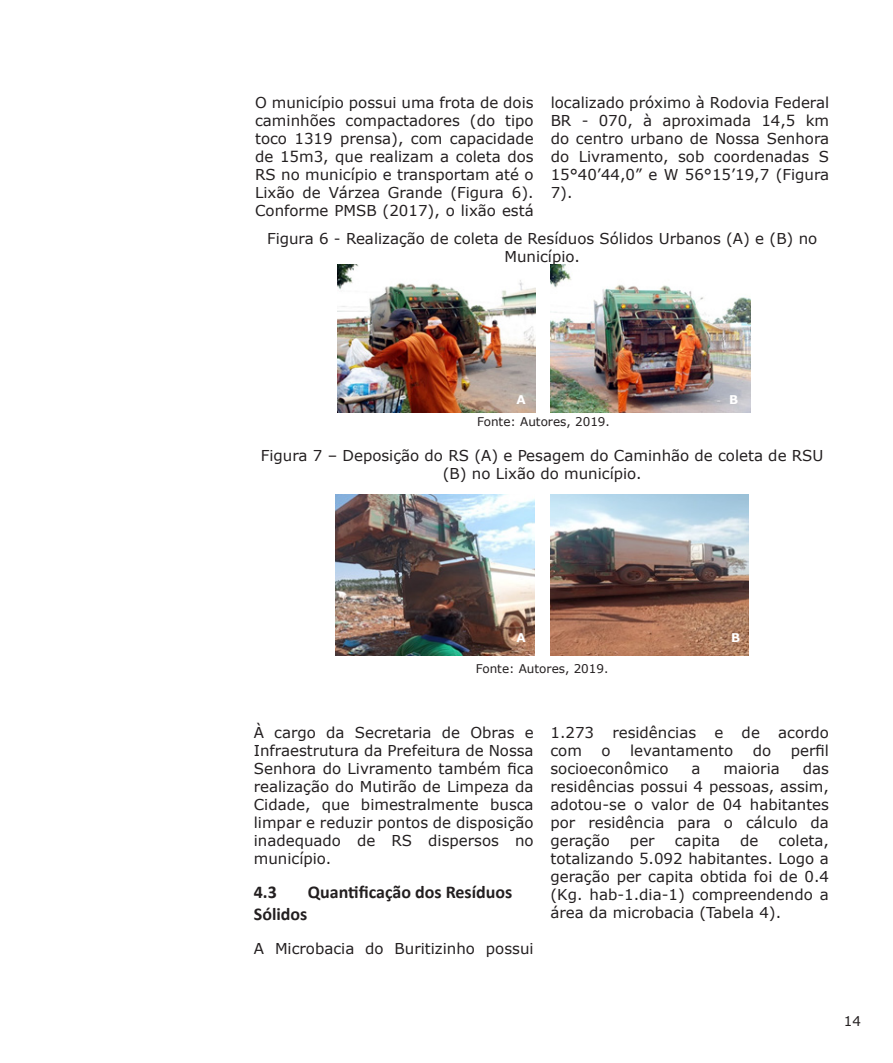
<style>
.page{position:relative;width:893px;height:1063px;background:#fff}
.page>*{position:absolute;margin:0;border:0;box-sizing:border-box;transform-origin:0 0}
.Item{font:700 18px "Calibri";color:#231f20}
.Texto{font:15px/18px "Verdana";color:#231f20;text-align:justify}
.Figura_Tabela_Diagra{font:15px/18px "Verdana";color:#231f20;text-align:center}
.t1{font:13.5px "Verdana";color:#231f20}
.Fonte{font:12px "Verdana";color:#231f20}
.Resumo_Texto{font:700 12px "Verdana";color:#fff}
</style>
<div class="page">
<img style="left:338px;top:264px;width:197px;height:148px">
<img style="left:550px;top:264px;width:200px;height:148px">
<img style="left:335px;top:494px;width:200px;height:161px">
<img style="left:550px;top:494px;width:198px;height:161px">
<p class="Texto" style="left:255px;top:93px;width:280px">O município possui uma frota de dois caminhões compactadores (do tipo toco 1319 prensa), com capacidade de 15m3, que realizam a coleta dos RS no município e transportam até o Lixão de Várzea Grande (Figura 6).<br>Conforme PMSB (2017), o lixão está</p>
<p class="Texto" style="left:551px;top:93px;width:280px">localizado próximo à Rodovia Federal BR - 070, à aproximada 14,5 km do centro urbano de Nossa Senhora do Livramento, sob coordenadas S 15°40’44,0” e W 56°15’19,7 (Figura 7).</p>
<p class="Figura_Tabela_Diagra" style="left:267px;top:229px;width:552px">Figura 6 - Realização de coleta de Resíduos Sólidos Urbanos (A) e (B) no<br>Município.</p>
<p class="Resumo_Texto" style="left:517px;top:391px;width:11px">A</p>
<p class="Resumo_Texto" style="left:729px;top:391px;width:11px">B</p>
<p class="Fonte" style="left:477px;top:414px;width:134px">Fonte: Autores, 2019.</p>
<p class="Figura_Tabela_Diagra" style="left:261px;top:447px;width:564px">Figura 7 – Deposição do RS (A) e Pesagem do Caminhão de coleta de RSU (B) no Lixão do município.</p>
<p class="Resumo_Texto" style="left:517px;top:629px;width:11px">A</p>
<p class="Resumo_Texto" style="left:731px;top:629px;width:11px">B</p>
<p class="Fonte" style="left:476px;top:660px;width:134px">Fonte: Autores, 2019.</p>
<p class="Texto" style="left:254px;top:723px;width:281px">À cargo da Secretaria de Obras e Infraestrutura da Prefeitura de Nossa Senhora do Livramento também fica realização do Mutirão de Limpeza da Cidade, que bimestralmente busca limpar e reduzir pontos de disposição inadequado de RS dispersos no município.</p>
<p class="Item" style="left:254px;top:880px;width:25px">4.3</p>
<p class="Item" style="left:308px;top:880px;width:206px">Quantificação dos Resíduos</p>
<p class="Item" style="left:254px;top:901px;width:55px">Sólidos</p>
<p class="Texto" style="left:254px;top:939px;width:281px">A Microbacia do Buritizinho possui</p>
<p class="Texto" style="left:550px;top:723px;width:280px">1.273 residências e de acordo com</p>
<p class="Texto" style="left:601px;top:741px;width:11px">o</p>
<p class="Texto" style="left:630px;top:741px;width:105px">levantamento</p>
<p class="Texto" style="left:753px;top:741px;width:20px">do</p>
<p class="Texto" style="left:791px;top:741px;width:40px">perfil</p>
<p class="Texto" style="left:550px;top:759px;width:120px">socioeconômico</p>
<p class="Texto" style="left:691px;top:759px;width:11px">a</p>
<p class="Texto" style="left:723px;top:759px;width:58px">maioria</p>
<p class="Texto" style="left:550px;top:759px;width:280px;text-indent:252px">das residências possui 4 pessoas, assim, adotou-se o valor de 04 habitantes por residência para o cálculo da geração</p>
<p class="Texto" style="left:550px;top:831px;width:280px;text-indent:228px">coleta, totalizando 5.092 habitantes. Logo a geração per capita obtida foi de 0.4 (Kg. hab-1.dia-1) compreendendo a área da microbacia (Tabela 4).</p>
<p class="Texto" style="left:630px;top:831px;width:26px">per</p>
<p class="Texto" style="left:675px;top:831px;width:47px">capita</p>
<p class="Texto" style="left:740px;top:831px;width:20px">de</p>
<p class="t1" style="left:844px;top:1012px;width:19px">14</p>
</div>
